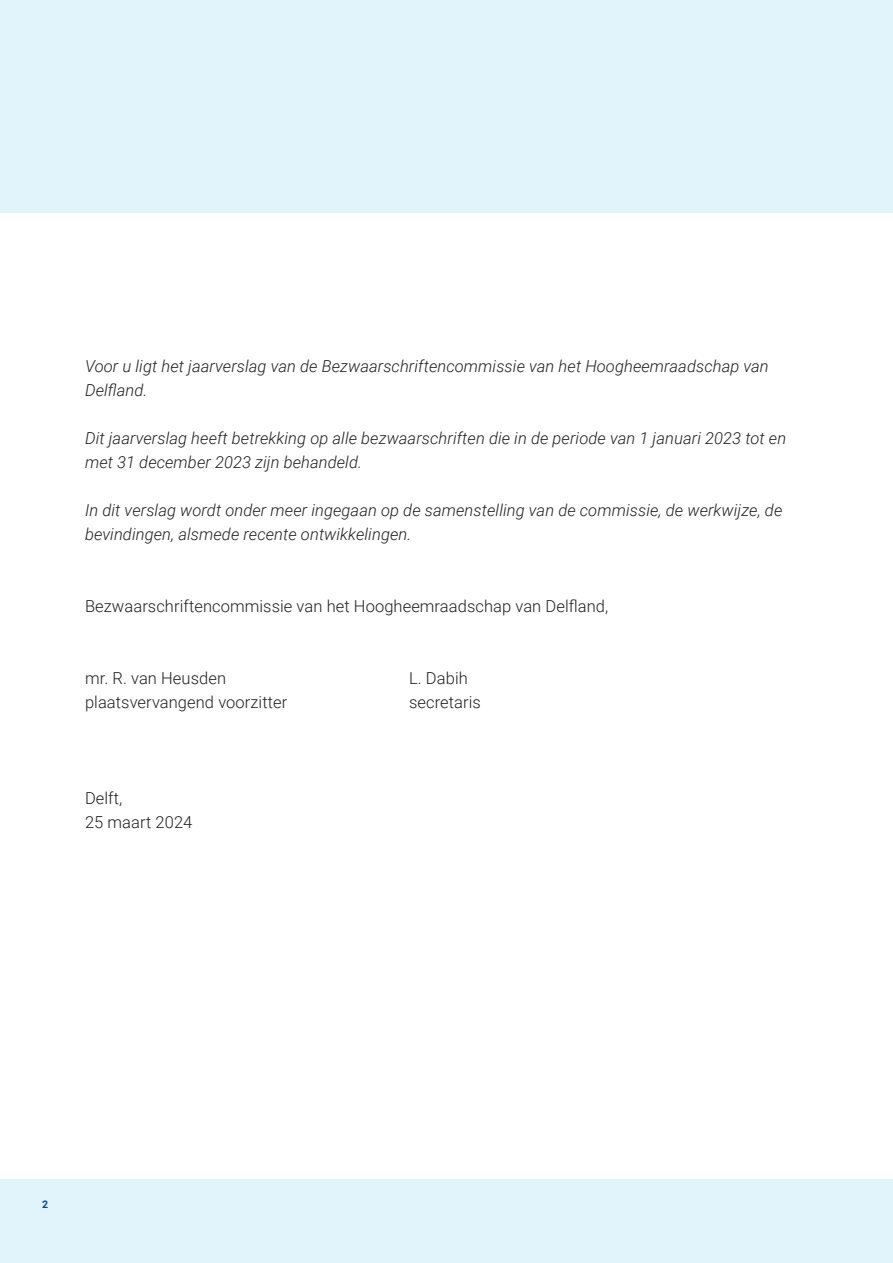
<style>
.page{position:relative;width:893px;height:1263px;background:#fff}
.page>*{position:absolute;margin:0;border:0;box-sizing:border-box;transform-origin:0 0}
.t1{font:italic 300 16.5px/24px "Roboto";letter-spacing:.005em;color:#231f20}
.t2{font:300 16.5px/24px "Roboto";letter-spacing:.005em;color:#231f20}
.t3{font:10.5px "Roboto Bold 2";color:#014990}
.s1{font-family:"Roboto Light Italic 2";font-weight:400;font-style:normal}
.s2{font-family:"Roboto Light 2";font-weight:400}
</style>
<div class="page">
<div style="left:0;top:1180px;width:893px;height:83px;background:#e1f4fc"></div>
<div style="left:0;top:0;width:893px;height:213px;background:#e1f4fc"></div>
<p class="t1" style="left:85px;top:354px;width:685px">Voor u ligt het jaarverslag van de Bezwaarschriftencommissie van het Hoogheemraadschap van<br>Del<span class="s1">fl</span>and.</p>
<p class="t1" style="left:85px;top:426px;width:703px">Dit jaarverslag heeft betrekking op alle bezwaarschriften die in de periode van 1 januari 2023 tot en met 31 december 2023 zijn behandeld.</p>
<p class="t1" style="left:85px;top:498px;width:699px">In dit verslag wordt onder meer ingegaan op de samenstelling van de commissie, de werkwijze, de bevindingen, alsmede recente ontwikkelingen.</p>
<p class="t2" style="left:85px;top:594px;width:525px">Bezwaarschriftencommissie van het Hoogheemraadschap van Del<span class="s2">fl</span>and,</p>
<p class="t2" style="left:85px;top:666px;width:143px">mr. R. van Heusden</p>
<p class="t2" style="left:409px;top:666px;width:60px">L. Dabih</p>
<p class="t2" style="left:85px;top:690px;width:204px">plaatsvervangend voorzitter</p>
<p class="t2" style="left:409px;top:690px;width:73px">secretaris</p>
<p class="t2" style="left:85px;top:786px;width:109px">Delft,<br>25 maart 2024</p>
<p class="t3" style="left:42px;top:1199px;width:8px">2</p>
</div>
